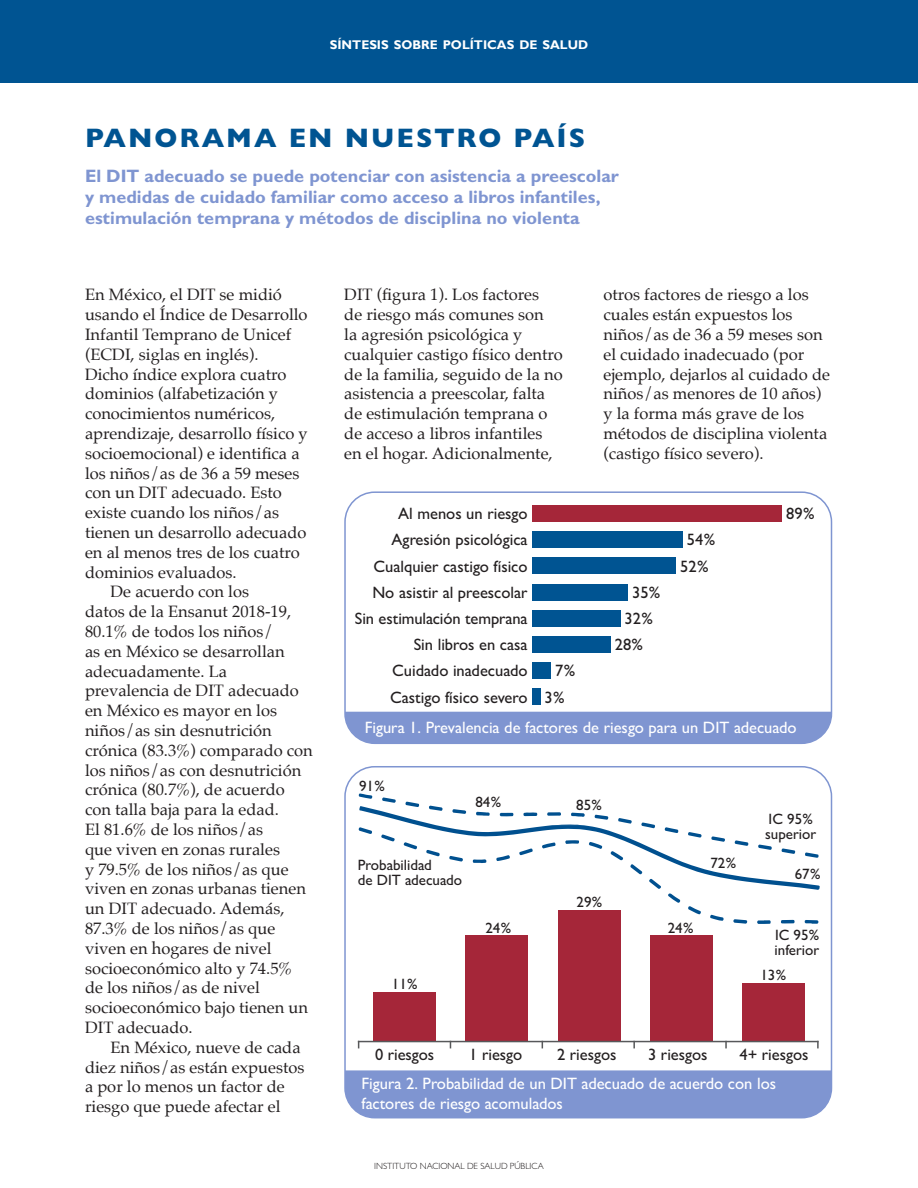
<style>
.page{position:relative;width:918px;height:1188px;background:#fff}
.page>*{position:absolute;margin:0;border:0;box-sizing:border-box;transform-origin:0 0}
.subtitulos{font:800 27px "Gill Sans";letter-spacing:.075em;color:#005492}
.subtitulo_resumen{font:700 18px/21px "Gill Sans";color:#7f95d1}
.CT_bandera_todo{font:16.5px/19.8px "Palatino";color:#231f20}
.CT_bandera_primer_pa{font:16.5px/19.8px "Palatino";color:#231f20}
.Balazos{font:500 16.5px "Gill Sans";color:#231f20}
.Balazos-2{font:500 16.5px/19.8px "Gill Sans";color:#fff}
.Balazos-3{font:500 15px "Gill Sans";color:#231f20}
.t1{font:700 12.6px "Gill Sans";color:#fff}
.t2{font:300 9px "Gill Sans";color:#231f20}
</style>
<div class="page">
<div style="left:0;top:0;width:918px;height:82px;background:#005492"></div>
<div style="left:345px;top:492px;width:487px;height:251px;background:#7f95d1;border-radius:30px"></div>
<div style="left:347px;top:494px;width:485px;height:218px;background:#fff"></div>
<div style="left:344px;top:491px;width:488px;height:253px;border:2px solid #7f95d1;border-radius:30px"></div>
<div style="left:533px;top:505px;width:249px;height:17px;background:#a52639"></div>
<div style="left:533px;top:531px;width:150px;height:17px;background:#005492"></div>
<div style="left:533px;top:558px;width:143px;height:16px;background:#005492"></div>
<div style="left:533px;top:610px;width:88px;height:17px;background:#005492"></div>
<div style="left:533px;top:584px;width:95px;height:16px;background:#005492"></div>
<div style="left:533px;top:636px;width:78px;height:17px;background:#005492"></div>
<div style="left:533px;top:662px;width:18px;height:17px;background:#005492"></div>
<div style="left:533px;top:689px;width:8px;height:16px;background:#005492"></div>
<div style="left:345px;top:767px;width:487px;height:351px;background:#7f95d1;border-radius:30px"></div>
<div style="left:347px;top:768px;width:485px;height:302px;background:#fff"></div>
<div style="left:344px;top:766px;width:488px;height:352px;border:2px solid #7f95d1;border-radius:30px"></div>
<div style="left:373px;top:993px;width:63px;height:49px;background:#a52639"></div>
<div style="left:466px;top:936px;width:62px;height:106px;background:#a52639"></div>
<div style="left:558px;top:910px;width:63px;height:132px;background:#a52639"></div>
<div style="left:650px;top:936px;width:63px;height:106px;background:#a52639"></div>
<div style="left:743px;top:983px;width:62px;height:59px;background:#a52639"></div>
<hr style="left:358px;top:1041px;width:460px;height:1px;background:#57585a">
<svg style="left:633px;top:1042px;width:2px;height:6px"></svg>
<svg style="left:817px;top:1041px;width:2px;height:7px"></svg>
<svg style="left:725px;top:1042px;width:2px;height:6px"></svg>
<svg style="left:359px;top:793px;width:461px;height:131px;background:#edf0f4"></svg>
<p class="t1" style="left:330px;top:37px;width:260px">SÍNTESIS SOBRE POLÍTICAS DE SALUD</p>
<p class="subtitulos" style="left:85px;top:122px;width:502px">PANORAMA EN NUESTRO PAÍS</p>
<p class="subtitulo_resumen" style="left:85px;top:165px;width:535px">El DIT adecuado se puede potenciar con asistencia a preescolar y medidas de cuidado familiar como acceso a libros infantiles, estimulación temprana y métodos de disciplina no violenta</p>
<p class="CT_bandera_primer_pa" style="left:85px;top:285px;width:224px">En México, el DIT se midió usando el Índice de Desarrollo<br>Infantil Temprano de Unicef (ECDI, siglas en inglés).<br>Dicho índice explora cuatro dominios (alfabetización y conocimientos numéricos, aprendizaje, desarrollo físico y socioemocional) e identifica a los niños/as de 36 a 59 meses con un DIT adecuado. Esto existe cuando los niños/as tienen un desarrollo adecuado en al menos tres de los cuatro dominios evaluados.</p>
<p class="CT_bandera_todo" style="left:85px;top:582px;width:229px;text-indent:26px">De acuerdo con los<br>datos de la Ensanut 2018-19,<br>80.1% de todos los niños/<br>as en México se desarrollan adecuadamente. La prevalencia de DIT adecuado en México es mayor en los niños/as sin desnutrición crónica (83.3%) comparado con los niños/as con desnutrición crónica (80.7%), de acuerdo con talla baja para la edad.<br>El 81.6% de los niños/as<br>que viven en zonas rurales<br>y 79.5% de los niños/as que viven en zonas urbanas tienen un DIT adecuado. Además,<br>87.3% de los niños/as que viven en hogares de nivel socioeconómico alto y 74.5% de los niños/as de nivel socioeconómico bajo tienen un<br>DIT adecuado.</p>
<p class="CT_bandera_todo" style="left:85px;top:1037px;width:221px;text-indent:26px">En México, nueve de cada diez niños/as están expuestos a por lo menos un factor de riesgo que puede afectar el</p>
<p class="CT_bandera_todo" style="left:344px;top:285px;width:220px">DIT (figura 1). Los factores<br>de riesgo más comunes son<br>la agresión psicológica y cualquier castigo físico dentro de la familia, seguido de la no asistencia a preescolar, falta de estimulación temprana o de acceso a libros infantiles en el hogar. Adicionalmente,</p>
<p class="CT_bandera_todo" style="left:603px;top:285px;width:228px">otros factores de riesgo a los cuales están expuestos los niños/as de 36 a 59 meses son el cuidado inadecuado (por ejemplo, dejarlos al cuidado de niños/as menores de 10 años) y la forma más grave de los métodos de disciplina violenta (castigo físico severo).</p>
<p class="Balazos" style="left:398px;top:504px;width:131px">Al menos un riesgo</p>
<p class="Balazos" style="left:786px;top:504px;width:30px">89%</p>
<p class="Balazos" style="left:392px;top:530px;width:137px">Agresión psicológica</p>
<p class="Balazos" style="left:687px;top:530px;width:30px">54%</p>
<p class="Balazos" style="left:374px;top:556px;width:156px">Cualquier castigo físico</p>
<p class="Balazos" style="left:680px;top:556px;width:30px">52%</p>
<p class="Balazos" style="left:355px;top:609px;width:174px">Sin estimulación temprana</p>
<p class="Balazos" style="left:625px;top:609px;width:30px">32%</p>
<p class="Balazos" style="left:372px;top:582px;width:157px">No asistir al preescolar</p>
<p class="Balazos" style="left:632px;top:582px;width:30px">35%</p>
<p class="Balazos" style="left:414px;top:635px;width:115px">Sin libros en casa</p>
<p class="Balazos" style="left:615px;top:635px;width:30px">28%</p>
<p class="Balazos" style="left:392px;top:661px;width:137px">Cuidado inadecuado</p>
<p class="Balazos" style="left:555px;top:661px;width:21px">7%</p>
<p class="Balazos" style="left:390px;top:687px;width:139px">Castigo físico severo</p>
<p class="Balazos" style="left:544px;top:687px;width:21px">3%</p>
<p class="Balazos-2" style="left:365px;top:717px;width:434px">Figura 1. Prevalencia de factores de riesgo para un DIT adecuado</p>
<p class="Balazos-3" style="left:359px;top:777px;width:27px">91%</p>
<p class="Balazos-3" style="left:475px;top:793px;width:27px">84%</p>
<p class="Balazos-3" style="left:576px;top:796px;width:27px">85%</p>
<p class="Balazos-3" style="left:358px;top:856px;width:76px">Probabilidad</p>
<p class="Balazos-3" style="left:358px;top:871px;width:106px">de DIT adecuado</p>
<p class="Balazos-3" style="left:392px;top:975px;width:27px">11%</p>
<p class="Balazos-3" style="left:485px;top:919px;width:27px">24%</p>
<p class="Balazos-3" style="left:577px;top:893px;width:27px">29%</p>
<p class="Balazos-3" style="left:710px;top:854px;width:27px">72%</p>
<p class="Balazos-3" style="left:668px;top:919px;width:27px">24%</p>
<p class="Balazos-3" style="left:769px;top:811px;width:46px">IC 95%</p>
<p class="Balazos-3" style="left:765px;top:826px;width:53px">superior</p>
<p class="Balazos-3" style="left:795px;top:865px;width:27px">67%</p>
<p class="Balazos-3" style="left:775px;top:926px;width:46px">IC 95%</p>
<p class="Balazos-3" style="left:775px;top:941px;width:46px">inferior</p>
<p class="Balazos-3" style="left:760px;top:966px;width:27px">13%</p>
<p class="Balazos" style="left:375px;top:1044px;width:61px">0 riesgos</p>
<p class="Balazos" style="left:469px;top:1044px;width:55px">1 riesgo</p>
<p class="Balazos" style="left:557px;top:1044px;width:61px">2 riesgos</p>
<p class="Balazos" style="left:648px;top:1044px;width:61px">3 riesgos</p>
<p class="Balazos" style="left:739px;top:1044px;width:71px">4+ riesgos</p>
<p class="Balazos-2" style="left:361px;top:1073px;width:416px">Figura 2. Probabilidad de un DIT adecuado de acuerdo con los factores de riesgo acomulados</p>
<p class="t2" style="left:374px;top:1160px;width:171px">INSTITUTO NACIONAL DE SALUD PÚBLICA</p>
</div>
